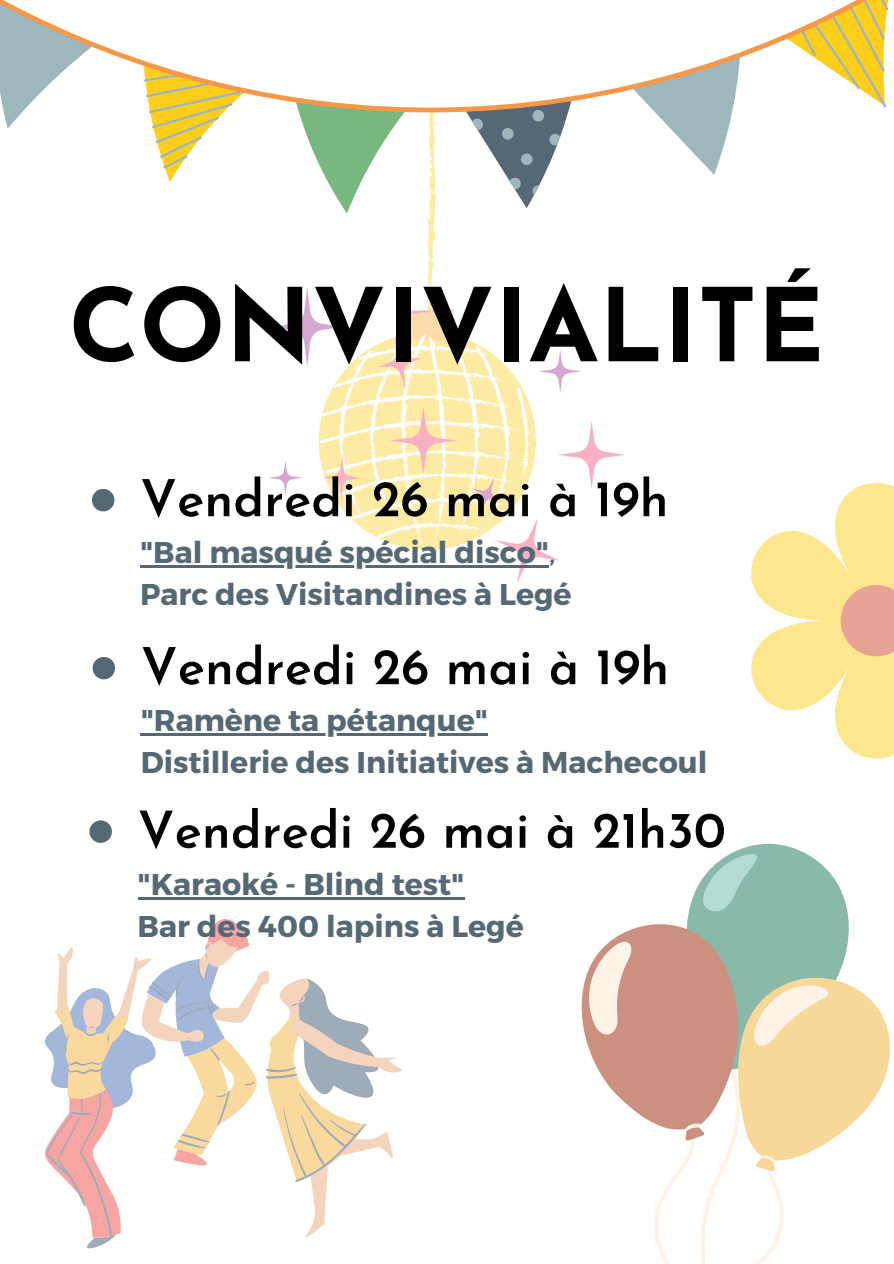
<style>
.page{position:relative;width:894px;height:1264px;background:#fff}
.page>*{position:absolute;margin:0;border:0;box-sizing:border-box;transform-origin:0 0}
.t1{font:700 101.1px "Josefin Sans";color:#000}
.t2{font:600 51px "Josefin Sans";color:#000}
.t3{font:700 30px "Montserrat";color:#556875}
.s1{font-weight:400}
</style>
<div class="page">
<svg style="left:346px;top:195px;width:90px;height:91px"></svg>
<svg style="left:333px;top:421px;width:292px;height:161px"></svg>
<svg style="left:269px;top:286px;width:312px;height:209px"></svg>
<svg style="left:404px;top:309px;width:50px;height:32px;background:#fcddb9"></svg>
<svg style="left:581px;top:843px;width:309px;height:420px"></svg>
<svg style="left:335px;top:195px;width:71px;height:18px"></svg>
<svg style="left:518px;top:195px;width:16px;height:13px"></svg>
<svg style="left:4px;top:112px;width:728px;height:83px"></svg>
<svg style="left:0;top:0;width:889px;height:112px"></svg>
<svg style="left:45px;top:919px;width:202px;height:239px"></svg>
<svg style="left:92px;top:1132px;width:301px;height:106px"></svg>
<svg style="left:45px;top:938px;width:357px;height:170px"></svg>
<svg style="left:46px;top:943px;width:320px;height:293px"></svg>
<svg style="left:751px;top:483px;width:142px;height:276px"></svg>
<div style="left:92px;top:489px;width:22px;height:22px;background:#556875;border-radius:50%"></div>
<div style="left:93px;top:657px;width:22px;height:22px;background:#556875;border-radius:50%"></div>
<div style="left:89px;top:820px;width:23px;height:22px;background:#556875;border-radius:50%"></div>
<hr style="left:140px;top:565px;width:409px;height:3px;background:#556875">
<hr style="left:141px;top:733px;width:347px;height:2px;background:#556875">
<hr style="left:138px;top:897px;width:326px;height:2px;background:#556875">
<p class="t1" style="left:69px;top:285px;width:757px">CONVIVIALITÉ</p>
<p class="t2" style="left:140px;top:478px;width:530px">Vendredi 26 mai à 19h</p>
<p class="t3" style="left:140px;top:533px;width:417px">"Bal masqué spécial disco"<span class="s1">,</span></p>
<p class="t3" style="left:140px;top:575px;width:433px">Parc des Visitandines à Legé</p>
<p class="t2" style="left:141px;top:646px;width:530px">Vendredi 26 mai à 19h</p>
<p class="t3" style="left:141px;top:701px;width:348px">"Ramène ta pétanque"</p>
<p class="t3" style="left:141px;top:742px;width:568px">Distillerie des Initiatives à Machecoul</p>
<p class="t2" style="left:138px;top:809px;width:589px">Vendredi 26 mai à 21h30</p>
<p class="t3" style="left:138px;top:864px;width:328px">"Karaoké - Blind test"</p>
<p class="t3" style="left:138px;top:906px;width:387px">Bar des 400 lapins à Legé</p>
</div>
